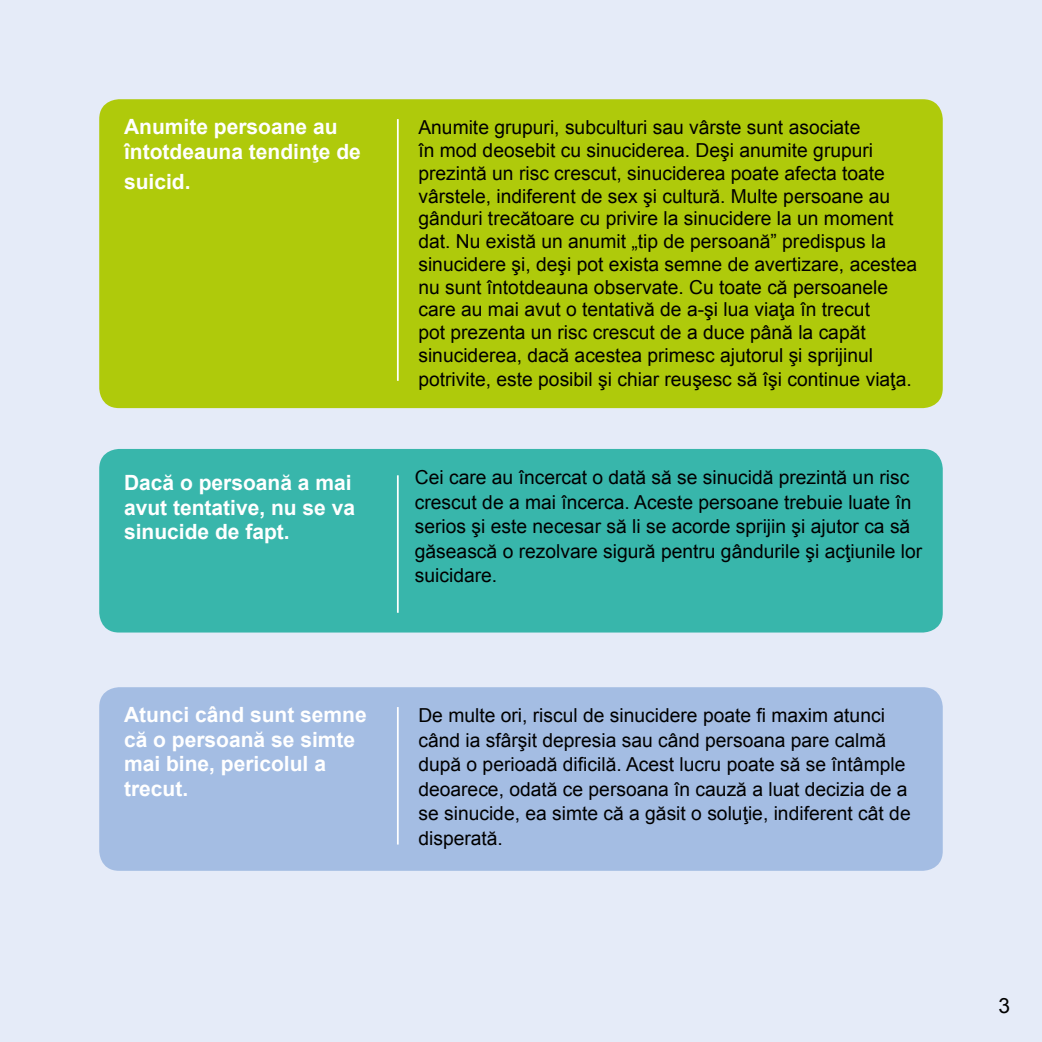
<style>
.page{position:relative;width:1042px;height:1042px;background:#e5ebf8}
.page>*{position:absolute;margin:0;border:0;box-sizing:border-box;transform-origin:0 0}
.t1{font:700 21px/24.5px "Arial";color:#fff}
.t2{font:21px "Arial";color:#000}
.t3{font:19.25px/22.8px "Arial";color:#000}
</style>
<div class="page">
<div style="left:99px;top:99px;width:844px;height:309px;background:#afca0b;border-radius:20px"></div>
<div style="left:99px;top:449px;width:844px;height:183px;background:#38b6ab;border-radius:20px"></div>
<div style="left:99px;top:687px;width:844px;height:184px;background:#a4bde3;border-radius:20px"></div>
<hr style="left:397px;top:119px;width:2px;height:262px;background:#fff">
<hr style="left:397px;top:475px;width:2px;height:138px;background:#fff">
<hr style="left:397px;top:707px;width:2px;height:137px;background:#fff">
<p class="t1" style="left:124px;top:115px;width:238px">Anumite persoane au întotdeauna tendinţe de</p>
<p class="t1" style="left:124px;top:170px;width:68px">suicid.</p>
<p class="t3" style="left:418px;top:116px;width:500px">Anumite grupuri, subculturi sau vârste sunt asociate<br>în mod deosebit cu sinuciderea. Deşi anumite grupuri prezintă un risc crescut, sinuciderea poate afecta toate vârstele, indiferent de sex şi cultură. Multe persoane au gânduri trecătoare cu privire la sinucidere la un moment dat. Nu există un anumit „tip de persoană” predispus la sinucidere şi, deşi pot exista semne de avertizare, acestea nu sunt întotdeauna observate. Cu toate că persoanele care au mai avut o tentativă de a-şi lua viaţa în trecut<br>pot prezenta un risc crescut de a duce până la capăt sinuciderea, dacă acestea primesc ajutorul şi sprijinul</p>
<p class="t3" style="left:418px;top:368px;width:495px">potrivite, este posibil şi chiar reuşesc să îşi continue viaţa.</p>
<p class="t1" style="left:124px;top:471px;width:233px">Dacă o persoană a mai avut tentative, nu se va sinucide de fapt.</p>
<p class="t3" style="left:415px;top:465px;width:509px;line-height:24.5px">Cei care au încercat o dată să se sinucidă prezintă un risc crescut de a mai încerca. Aceste persoane trebuie luate în serios şi este necesar să li se acorde sprijin şi ajutor ca să găsească o rezolvare sigură pentru gândurile şi acţiunile lor suicidare.</p>
<p class="t1" style="left:124px;top:703px;width:244px">Atunci când sunt semne că o persoană se simte mai bine, pericolul a trecut.</p>
<p class="t3" style="left:418px;top:703px;width:494px;line-height:24.5px">De multe ori, riscul de sinucidere poate fi maxim atunci când ia sfârşit depresia sau când persoana pare calmă după o perioadă dificilă. Acest lucru poate să se întâmple deoarece, odată ce persoana în cauză a luat decizia de a se sinucide, ea simte că a găsit o soluţie, indiferent cât de disperată.</p>
<p class="t2" style="left:998px;top:991px;width:13px">3</p>
</div>
